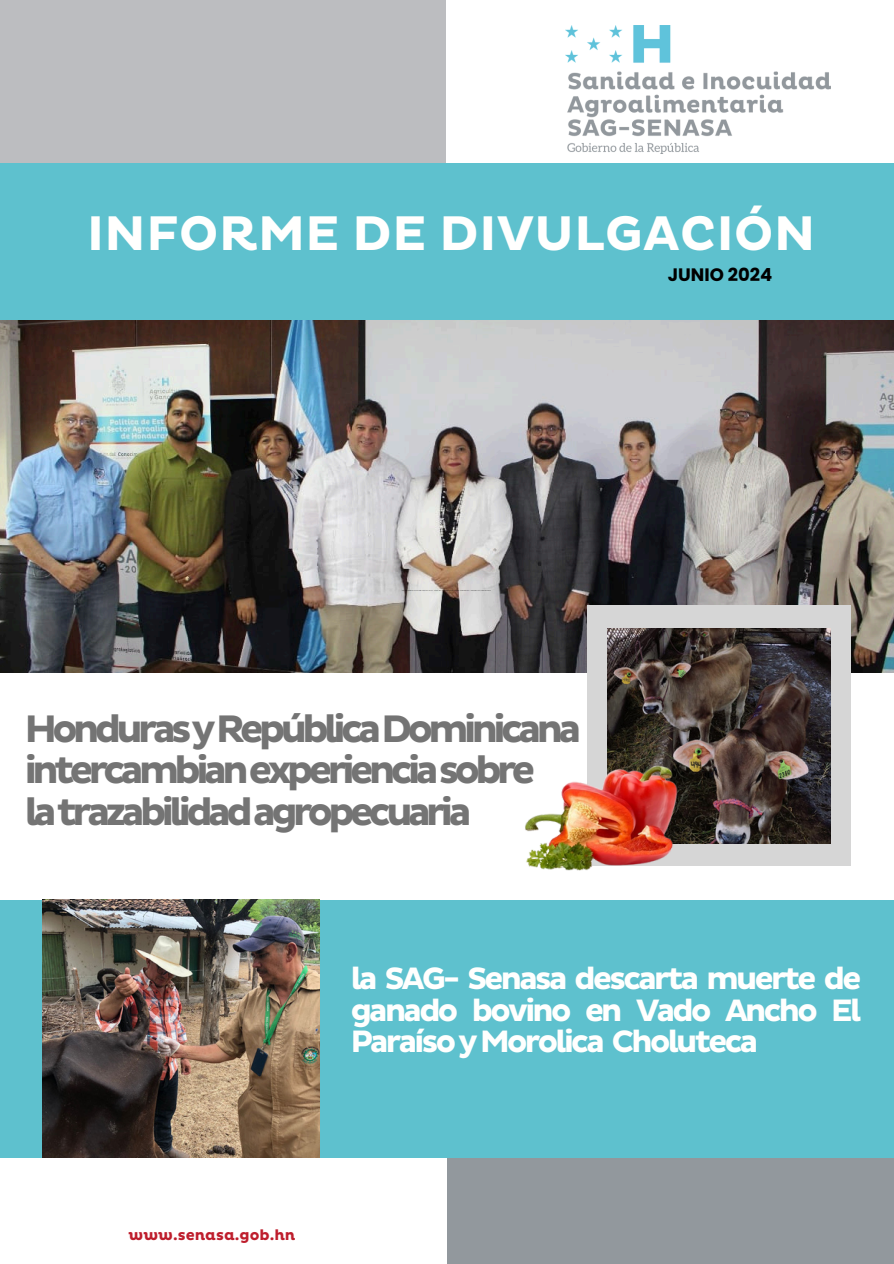
<style>
.page{position:relative;width:894px;height:1264px;background:#fff}
.page>*{position:absolute;margin:0;border:0;box-sizing:border-box;transform-origin:0 0}
.t1{font:700 49.5px "Pluto";color:#fffffe}
.t2{font:700 39px/41.7px "Pluto Sans";letter-spacing:-.115em;color:#747474}
.t3{font:700 31.5px/31.5px "Pluto Sans";letter-spacing:-.085em;color:#fffffe;text-align:justify}
.t4{font:700 18px "Poppins";color:#000}
.t5{font:700 15px "Pluto";color:#be1e2d}
</style>
<div class="page">
<div style="left:0;top:0;width:446px;height:321px;background:#bcbdc0"></div>
<div style="left:446px;top:1157px;width:447px;height:106px;background:#92989d"></div>
<div style="left:0;top:163px;width:893px;height:158px;background:#5ec1ce"></div>
<div style="left:0;top:899px;width:893px;height:258px;background:#5ec1ce"></div>
<img style="left:0;top:321px;width:893px;height:351px">
<div style="left:587px;top:605px;width:263px;height:261px;background:#d6d6d6"></div>
<img style="left:607px;top:628px;width:223px;height:215px">
<img style="left:42px;top:899px;width:277px;height:258px">
<img style="left:565px;top:25px;width:264px;height:128px">
<img style="left:525px;top:728px;width:164px;height:143px">
<h2 class="t1" style="left:87px;top:204px;width:730px">INFORME DE DIVULGACIÓN</h2>
<p class="t4" style="left:667px;top:262px;width:106px">JUNIO 2024</p>
<p class="t2" style="left:25px;top:709px;width:558px">HondurasyRepúblicaDominicana intercambianexperienciasobre latrazabilidadagropecuaria</p>
<h3 class="t3" style="left:350px;top:963px;width:512px">la SAG- Senasa descarta muerte de ganado bovino en Vado Ancho El Paraíso y Morolica Choluteca</h3>
<h5 class="t5" style="left:129px;top:1226px;width:168px">www.senasa.gob.hn</h5>
</div>
